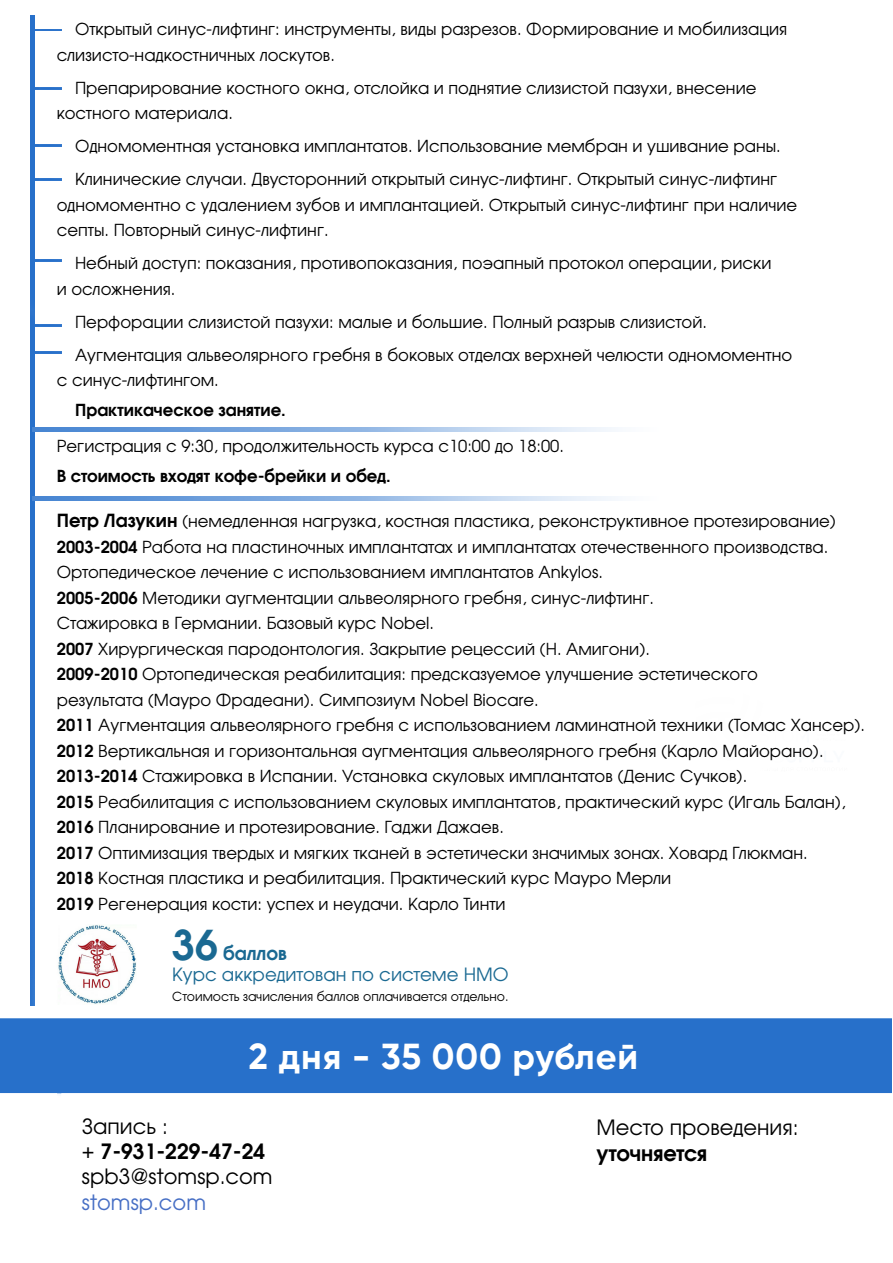
<style>
.page{position:relative;width:893px;height:1263px;background:#fff}
.page>*{position:absolute;margin:0;border:0;box-sizing:border-box;transform-origin:0 0}
.t1{font:700 40.95px "AG Avalanche C";color:#1a6992}
.t2{font:700 36px "Gilroy";letter-spacing:.025em;color:#fff}
.t3{font:21px/25.2px "AG Avalanche C";color:#000}
.t4{font:21px "AG Avalanche C";color:#476fc5}
.t5{font:700 21px "AG Avalanche C";letter-spacing:-.02em;color:#000}
.t6{font:18.15px "AG Avalanche C";color:#1a6992}
.t7{font:700 18.15px "AG Avalanche C";color:#1a6992}
.t8{font:16.5px/25.5px "AG Avalanche C";color:#000}
.t9{font:700 16.5px "AG Avalanche C";color:#000}
.t10{font:12.45px "AG Avalanche C";color:#000}
.s1{font-weight:700;font-size:18px}
.s2{font-weight:700}
</style>
<div class="page">
<img style="left:30px;top:15px;width:4px;height:136px">
<hr style="left:30px;top:151px;width:4px;height:542px;background:#2770ca">
<img style="left:32px;top:427px;width:583px;height:4px">
<img style="left:32px;top:496px;width:583px;height:4px">
<img style="left:34px;top:29px;width:28px;height:2px">
<img style="left:34px;top:88px;width:28px;height:2px">
<img style="left:34px;top:144px;width:28px;height:2px">
<img style="left:34px;top:178px;width:28px;height:2px">
<img style="left:34px;top:259px;width:28px;height:2px">
<svg style="left:34px;top:325px;width:28px;height:1px"></svg>
<img style="left:34px;top:352px;width:28px;height:2px">
<img style="left:0;top:693px;width:892px;height:401px">
<img style="left:57px;top:925px;width:79px;height:79px">
<p class="t8" style="left:57px;top:16px;width:732px;text-indent:18px">Открытый синус-лифтинг: инструменты, виды разрезов. Формирование и мобилизация слизисто-надкостничных лоскутов.</p>
<p class="t8" style="left:57px;top:75px;width:701px;text-indent:18px">Препарирование костного окна, отслойка и поднятие слизистой пазухи, внесение костного материала.</p>
<p class="t8" style="left:75px;top:129px;width:707px;line-height:33px">Одномоментная установка имплантатов. Использование мембран и ушивание раны.<br>Клинические случаи. Двусторонний открытый синус-лифтинг. Открытый синус-лифтинг</p>
<p class="t8" style="left:57px;top:192px;width:742px">одномоментно с удалением зубов и имплантацией. Открытый синус-лифтинг при наличие септы. Повторный синус-лифтинг.</p>
<p class="t8" style="left:57px;top:250px;width:716px;text-indent:18px">Небный доступ: показания, противопоказания, поэапный протокол операции, риски и осложнения.</p>
<p class="t8" style="left:75px;top:305px;width:719px;line-height:33px">Перфорации слизистой пазухи: малые и большие. Полный разрыв слизистой.<br>Аугментация альвеолярного гребня в боковых отделах верхней челюсти одномоментно</p>
<p class="t8" style="left:57px;top:367px;width:164px">с синус-лифтингом.</p>
<p class="t9" style="left:75px;top:399px;width:212px">Практикаческое занятие.</p>
<p class="t8" style="left:57px;top:433px;width:509px">Регистрация с 9:30, продолжительность курса с10:00 до 18:00.</p>
<p class="t9" style="left:57px;top:465px;width:335px">В стоимость входят кофе-брейки и обед.</p>
<p class="t8" style="left:57px;top:508px;width:810px"><span class="s1">Петр Лазукин</span> (немедленная нагрузка, костная пластика, реконструктивное протезирование)<br><span class="s2">2003-2004</span> Работа на пластиночных имплантатах и имплантатах отечественного производства.<br>Ортопедическое лечение с использованием имплантатов Ankylos.<br><span class="s2">2005-2006</span> Методики аугментации альвеолярного гребня, синус-лифтинг.<br>Стажировка в Германии. Базовый курс Nobel.<br><span class="s2">2007</span> Хирургическая пародонтология. Закрытие рецессий (Н. Амигони).<br><span class="s2">2009-2010</span> Ортопедическая реабилитация: предсказуемое улучшение эстетического<br>результата (Мауро Фрадеани). Симпозиум Nobel Biocare.<br><span class="s2">2011</span> Аугментация альвеолярного гребня с использованием ламинатной техники (Томас Хансер).<br><span class="s2">2012</span> Вертикальная и горизонтальная аугментация альвеолярного гребня (Карло Майорано).<br><span class="s2">2013-2014</span> Стажировка в Испании. Установка скуловых имплантатов (Денис Сучков).<br><span class="s2">2015</span> Реабилитация с использованием скуловых имплантатов, практический курс (Игаль Балан), <span class="s2">2016</span> Планирование и протезирование. Гаджи Дажаев.<br><span class="s2">2017</span> Оптимизация твердых и мягких тканей в эстетически значимых зонах. Ховард Глюкман.<br><span class="s2">2018</span> Костная пластика и реабилитация. Практический курс Мауро Мерли<br><span class="s2">2019</span> Регенерация кости: успех и неудачи. Карло Тинти</p>
<h1 class="t1" style="left:172px;top:918px;width:47px">36</h1>
<p class="t7" style="left:223px;top:941px;width:65px">баллов</p>
<p class="t6" style="left:172px;top:964px;width:338px">Курс аккредитован по системе НМО</p>
<p class="t10" style="left:172px;top:988px;width:338px">Стоимость зачисления баллов оплачивается отдельно.</p>
<h2 class="t2" style="left:249px;top:1033px;width:391px">2 дня - 35 000 рублей</h2>
<p class="t3" style="left:82px;top:1113px;width:192px">Запись :<br>+ <span class="s2">7-931-229-47-24 </span>spb3@stomsp.com</p>
<p class="t4" style="left:82px;top:1189px;width:126px">stomsp.com</p>
<p class="t3" style="left:596px;top:1115px;width:203px">Место проведения:</p>
<p class="t5" style="left:596px;top:1139px;width:112px">уточняется</p>
</div>
